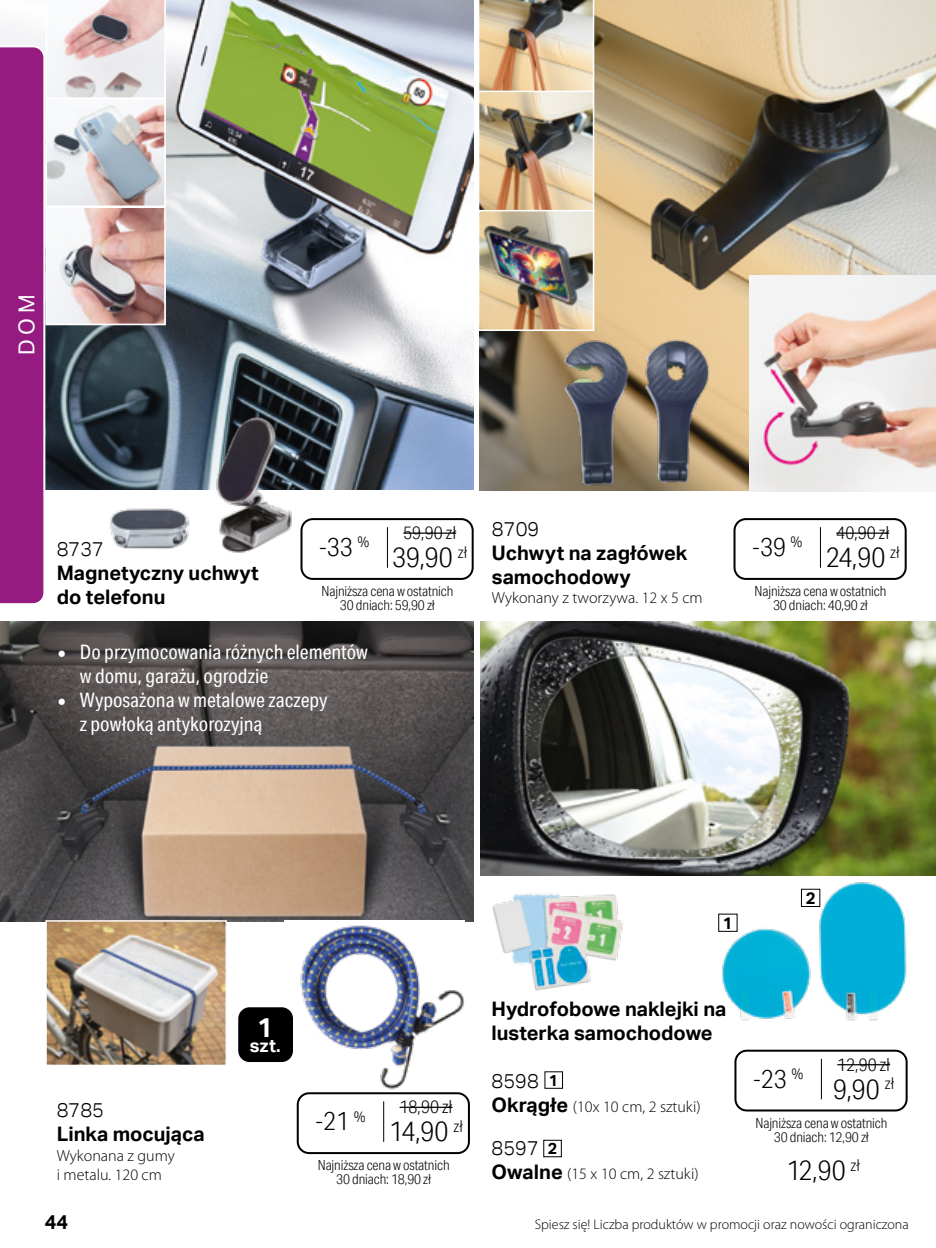
<style>
.page{position:relative;width:936px;height:1248px;background:#fff}
.page>*{position:absolute;margin:0;border:0;box-sizing:border-box;transform-origin:0 0}
.t1{font:300 28px "Aktiv Grotesk Cd";color:#000}
.t2{font:700 27.2px "Aktiv Grotesk";color:#fff}
.t3{font:300 26px "Aktiv Grotesk Cd";color:#000}
.t4{font:22px "Aktiv Grotesk";color:#fff}
.t5{font:700 20px/24px "Aktiv Grotesk";color:#000}
.t6{font:20px/24px "Aktiv Grotesk Cd";color:#fff}
.t7{font:300 20px "Aktiv Grotesk";color:#000}
.t8{font:700 18.2px "Aktiv Grotesk";color:#fff}
.t9{font:300 18px "Aktiv Grotesk Cd";color:#000}
.t10{font:700 16.8px "Aktiv Grotesk";color:#000}
.t11{font:300 16px/19.2px "Myriad Pro";color:#000}
.t12{font:700 16px "Aktiv Grotesk";color:#000}
.t13{font:300 14px/14px "Aktiv Grotesk Cd";letter-spacing:-.01em;color:#000;text-align:center}
.t14{font:300 14px "Myriad Pro";color:#000}
.s1{font-family:"Minion Pro";font-size:24px}
.s2{font-family:"Aktiv Grotesk";font-weight:700;font-size:20px}
</style>
<div class="page">
<img style="left:479px;top:0;width:456px;height:490px">
<img style="left:481px;top:94px;width:110px;height:234px">
<img style="left:479px;top:0;width:115px;height:91px">
<div style="left:478px;top:91px;width:116px;height:121px;border:2px solid #fff"></div>
<div style="left:478px;top:210px;width:116px;height:121px;border:2px solid #fff"></div>
<img style="left:553px;top:336px;width:86px;height:154px">
<img style="left:632px;top:335px;width:87px;height:152px">
<img style="left:750px;top:275px;width:185px;height:216px">
<img style="left:166px;top:0;width:307px;height:490px">
<img style="left:203px;top:406px;width:104px;height:147px">
<img style="left:166px;top:508px;width:24px;height:41px">
<img style="left:0;top:621px;width:473px;height:300px">
<img style="left:284px;top:920px;width:181px;height:170px">
<div style="left:238px;top:1007px;width:55px;height:54px;background:#000;border-radius:11px"></div>
<img style="left:47px;top:922px;width:178px;height:141px">
<div style="left:45px;top:920px;width:182px;height:145px;border:1px solid #fff"></div>
<img style="left:480px;top:622px;width:455px;height:253px">
<img style="left:709px;top:872px;width:202px;height:149px">
<img style="left:493px;top:893px;width:131px;height:98px">
<div style="left:718px;top:914px;width:19px;height:17px;background:#fff"></div>
<div style="left:801px;top:889px;width:18px;height:17px;background:#fff"></div>
<div style="left:733px;top:518px;width:173px;height:62px;border:2px solid #000;border-radius:11px"></div>
<hr style="left:836px;top:532px;width:53px;height:1px;background:#000">
<hr style="left:819px;top:527px;width:1px;height:40px;background:#000">
<div style="left:297px;top:1092px;width:173px;height:61px;border:2px solid #000;border-radius:11px"></div>
<hr style="left:399px;top:1106px;width:53px;height:1px;background:#000">
<hr style="left:383px;top:1101px;width:1px;height:40px;background:#000">
<div style="left:301px;top:519px;width:171px;height:60px;background:#fff;border-radius:11px"></div>
<div style="left:300px;top:518px;width:173px;height:62px;border:2px solid #000;border-radius:11px"></div>
<hr style="left:403px;top:532px;width:53px;height:1px;background:#000">
<hr style="left:387px;top:527px;width:1px;height:40px;background:#000">
<div style="left:734px;top:1049px;width:173px;height:62px;border:2px solid #000;border-radius:11px"></div>
<hr style="left:837px;top:1063px;width:53px;height:2px;background:#000">
<hr style="left:820px;top:1058px;width:1px;height:41px;background:#000">
<img style="left:0;top:0;width:166px;height:604px">
<h3 class="t4" style="left:14px;top:355px;width:61px;rotate:-90deg">DOM</h3>
<h3 class="t7" style="left:57px;top:537px;width:49px">8737</h3>
<h3 class="t5" style="left:57px;top:561px;width:203px">Magnetyczny uchwyt do telefonu</h3>
<p class="t9" style="left:403px;top:522px;width:54px">59,90 zł</p>
<h1 class="t1" style="left:392px;top:541px;width:76px">39,90 <sup>zł</sup></h1>
<p class="t13" style="left:321px;top:584px;width:133px">Najniższa cena w ostatnich<br>30 dniach: 59,90 zł</p>
<h3 class="t3" style="left:319px;top:532px;width:52px">-33 <sup>%</sup></h3>
<h3 class="t6" style="left:80px;top:639px;width:289px;text-indent:-23px"><span class="s1">•</span> Do przymocowania różnych elementów w domu, garażu, ogrodzie</h3>
<h3 class="t6" style="left:80px;top:687px;width:249px;text-indent:-23px"><span class="s1">•</span> Wyposażona w metalowe zaczepy z powłoką antykorozyjną</h3>
<h3 class="t7" style="left:492px;top:517px;width:49px">8709</h3>
<h3 class="t5" style="left:492px;top:540px;width:197px">Uchwyt na zagłówek samochodowy</h3>
<p class="t11" style="left:492px;top:587px;width:212px">Wykonany z tworzywa. 12 x 5 cm</p>
<p class="t9" style="left:836px;top:522px;width:54px">40,90 zł</p>
<h1 class="t1" style="left:825px;top:541px;width:75px">24,90 <sup>zł</sup></h1>
<p class="t13" style="left:754px;top:584px;width:133px">Najniższa cena w ostatnich<br>30 dniach: 40,90 zł</p>
<h3 class="t3" style="left:752px;top:532px;width:52px">-39 <sup>%</sup></h3>
<h3 class="t7" style="left:57px;top:1098px;width:49px">8785</h3>
<h3 class="t5" style="left:57px;top:1122px;width:149px">Linka mocująca</h3>
<p class="t11" style="left:57px;top:1145px;width:119px">Wykonana z gumy i metalu. 120 cm</p>
<h2 class="t2" style="left:257px;top:1011px;width:18px">1</h2>
<h3 class="t8" style="left:250px;top:1034px;width:32px">szt.</h3>
<p class="t9" style="left:399px;top:1096px;width:54px">18,90 zł</p>
<h1 class="t1" style="left:389px;top:1115px;width:75px">14,90 <sup>zł</sup></h1>
<p class="t13" style="left:318px;top:1158px;width:133px">Najniższa cena w ostatnich<br>30 dniach: 18,90 zł</p>
<h3 class="t3" style="left:315px;top:1105px;width:52px">-21 <sup>%</sup></h3>
<p class="t10" style="left:723px;top:913px;width:11px">1</p>
<p class="t10" style="left:805px;top:888px;width:11px">2</p>
<h3 class="t5" style="left:491px;top:996px;width:236px">Hydrofobowe naklejki na lusterka samochodowe</h3>
<h3 class="t7" style="left:491px;top:1069px;width:49px">8598</h3>
<p class="t11" style="left:491px;top:1096px;width:210px"><span class="s2">Okrągłe</span> (10x 10 cm, 2 sztuki)</p>
<h3 class="t7" style="left:491px;top:1136px;width:49px">8597</h3>
<p class="t11" style="left:491px;top:1163px;width:208px"><span class="s2">Owalne</span> (15 x 10 cm, 2 sztuki)</p>
<p class="t12" style="left:549px;top:1070px;width:11px">1</p>
<p class="t12" style="left:547px;top:1139px;width:11px">2</p>
<p class="t9" style="left:837px;top:1053px;width:54px">12,90 zł</p>
<h1 class="t1" style="left:833px;top:1072px;width:63px">9,90 <sup>zł</sup></h1>
<p class="t13" style="left:755px;top:1115px;width:133px">Najniższa cena w ostatnich<br>30 dniach: 12,90 zł</p>
<h3 class="t3" style="left:753px;top:1063px;width:52px">-23 <sup>%</sup></h3>
<h1 class="t1" style="left:786px;top:1154px;width:75px">12,90 <sup>zł</sup></h1>
<h3 class="t5" style="left:45px;top:1209px;width:25px">44</h3>
<p class="t14" style="left:534px;top:1216px;width:375px">Spiesz się! Liczba produktów w promocji oraz nowości ograniczona</p>
</div>
